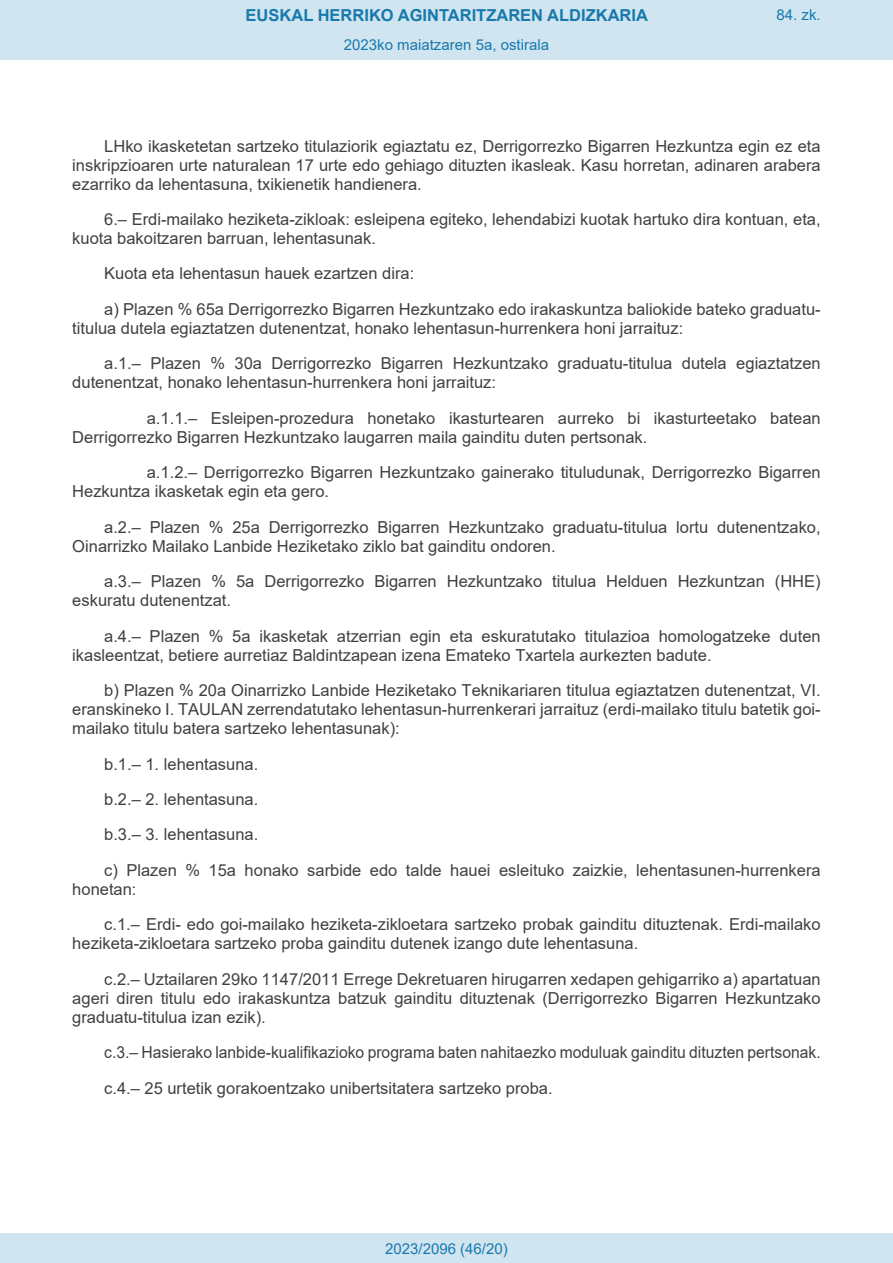
<style>
.page{position:relative;width:893px;height:1263px;background:#fff}
.page>*{position:absolute;margin:0;border:0;box-sizing:border-box;transform-origin:0 0}
.t1{font:16.5px/35.4px "Arial";color:#404040}
.t2{font:16.5px/35.4px "Arial";color:#404040;scale:.95 1}
.t3{font:700 16.5px "Arial";color:#1879ad}
.Paginacion_Centro{font:15px "Arial";color:#1879ad}
</style>
<div class="page">
<div style="left:0;top:0;width:893px;height:60px;background:#d0e5f0"></div>
<div style="left:0;top:1233px;width:893px;height:30px;background:#d0e5f0"></div>
<p class="t3" style="left:246px;top:3px;width:404px">EUSKAL HERRIKO AGINTARITZAREN ALDIZKARIA</p>
<p class="Paginacion_Centro" style="left:776px;top:5px;width:46px">84. zk.</p>
<p class="Paginacion_Centro" style="left:344px;top:35px;width:207px">2023ko maiatzaren 5a, ostirala</p>
<p class="t1" style="left:72px;top:136px;width:750px;line-height:18.9px;text-align:justify;text-indent:32px">LHko ikasketetan sartzeko titulaziorik egiaztatu ez, Derrigorrezko Bigarren Hezkuntza egin ez eta inskripzioaren urte naturalean 17 urte edo gehiago dituzten ikasleak. Kasu horretan, adinaren arabera ezarriko da lehentasuna, txikienetik handienera.</p>
<p class="t1" style="left:72px;top:210px;width:750px;line-height:18.9px;text-indent:32px">6.– Erdi-mailako heziketa-zikloak: esleipena egiteko, lehendabizi kuotak hartuko dira kontuan, eta, kuota bakoitzaren barruan, lehentasunak.</p>
<p class="t1" style="left:104px;top:256px;width:718px">Kuota eta lehentasun hauek ezartzen dira:<br>a) Plazen % 65a Derrigorrezko Bigarren Hezkuntzako edo irakaskuntza baliokide bateko graduatu-</p>
<p class="t1" style="left:104px;top:310px;width:718px;text-indent:-32px">titulua dutela egiaztatzen dutenentzat, honako lehentasun-hurrenkera honi jarraituz:<br>a.1.– Plazen % 30a Derrigorrezko Bigarren Hezkuntzako graduatu-titulua dutela egiaztatzen</p>
<p class="t1" style="left:147px;top:365px;width:675px;text-indent:-74px">dutenentzat, honako lehentasun-hurrenkera honi jarraituz:<br>a.1.1.– Esleipen-prozedura honetako ikasturtearen aurreko bi ikasturteetako batean</p>
<p class="t1" style="left:147px;top:419px;width:675px;text-indent:-74px">Derrigorrezko Bigarren Hezkuntzako laugarren maila gainditu duten pertsonak.<br>a.1.2.– Derrigorrezko Bigarren Hezkuntzako gainerako tituludunak, Derrigorrezko Bigarren</p>
<p class="t1" style="left:104px;top:474px;width:718px;text-indent:-32px">Hezkuntza ikasketak egin eta gero.<br>a.2.– Plazen % 25a Derrigorrezko Bigarren Hezkuntzako graduatu-titulua lortu dutenentzako,</p>
<p class="t1" style="left:104px;top:528px;width:718px;text-indent:-32px">Oinarrizko Mailako Lanbide Heziketako ziklo bat gainditu ondoren.<br>a.3.– Plazen % 5a Derrigorrezko Bigarren Hezkuntzako titulua Helduen Hezkuntzan (HHE)</p>
<p class="t1" style="left:104px;top:582px;width:718px;text-indent:-32px">eskuratu dutenentzat.<br>a.4.– Plazen % 5a ikasketak atzerrian egin eta eskuratutako titulazioa homologatzeke duten</p>
<p class="t1" style="left:104px;top:637px;width:718px;text-indent:-32px">ikasleentzat, betiere aurretiaz Baldintzapean izena Emateko Txartela aurkezten badute.<br>b) Plazen % 20a Oinarrizko Lanbide Heziketako Teknikariaren titulua egiaztatzen dutenentzat, VI.</p>
<p class="t1" style="left:72px;top:700px;width:750px;line-height:18.9px">eranskineko I. TAULAN zerrendatutako lehentasun-hurrenkerari jarraituz (erdi-mailako titulu batetik goi&shy;mailako titulu batera sartzeko lehentasunak):</p>
<p class="t1" style="left:104px;top:746px;width:718px">b.1.– 1. lehentasuna.<br>b.2.– 2. lehentasuna.<br>b.3.– 3. lehentasuna.<br>c) Plazen % 15a honako sarbide edo talde hauei esleituko zaizkie, lehentasunen-hurrenkera</p>
<p class="t1" style="left:104px;top:871px;width:718px;text-indent:-32px">honetan:<br>c.1.– Erdi- edo goi-mailako heziketa-zikloetara sartzeko probak gainditu dituztenak. Erdi-mailako</p>
<p class="t1" style="left:104px;top:926px;width:718px;text-indent:-32px">heziketa-zikloetara sartzeko proba gainditu dutenek izango dute lehentasuna.<br>c.2.– Uztailaren 29ko 1147/2011 Errege Dekretuaren hirugarren xedapen gehigarriko a) apartatuan</p>
<p class="t1" style="left:72px;top:988px;width:750px;line-height:18.9px">ageri diren titulu edo irakaskuntza batzuk gainditu dituztenak (Derrigorrezko Bigarren Hezkuntzako graduatu-titulua izan ezik).</p>
<p class="t2" style="left:104px;top:1035px;width:756px">c.3.– Hasierako lanbide-kualifikazioko programa baten nahitaezko moduluak gainditu dituzten pertsonak. c.4.– 25 urtetik gorakoentzako unibertsitatera sartzeko proba.</p>
<p class="Paginacion_Centro" style="left:385px;top:1238px;width:124px">2023/2096 (46/20)</p>
</div>
